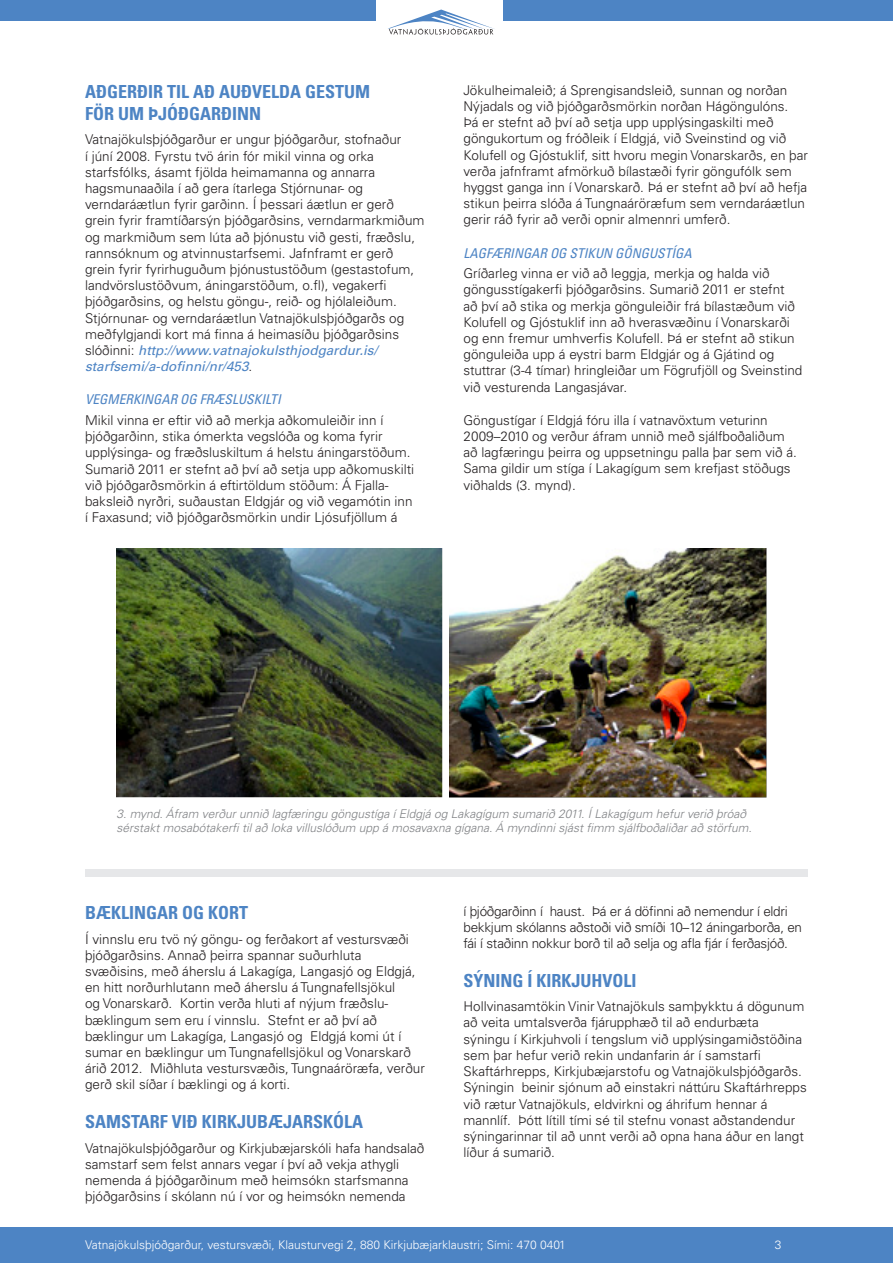
<style>
.page{position:relative;width:893px;height:1263px;background:#fff}
.page>*{position:absolute;margin:0;border:0;box-sizing:border-box;transform-origin:0 0}
.t1{font:700 condensed 18px/21.6px "Univers LT Std";color:#4d84c4}
.t2{font:300 13.5px/16.2px "Univers LT Std";color:#231f20}
.t3{font:300 13.5px/16.2px "Univers LT Std";letter-spacing:-.02em;color:#231f20}
.t4{font:italic condensed 13.5px "Univers LT Std";color:#4d84c4}
.t5{font:italic 300 12px/14.4px "Univers LT Std";color:#808285}
.t6{font:300 12px "Univers LT Std";color:#fff}
.s1{font-weight:400;font-style:italic;color:#4d84c4}
</style>
<div class="page">
<img style="left:116px;top:548px;width:327px;height:250px">
<img style="left:449px;top:548px;width:318px;height:250px">
<div style="left:85px;top:869px;width:723px;height:7px;background:#e6e7e9"></div>
<svg style="left:388px;top:10px;width:106px;height:24px"></svg>
<div style="left:0;top:0;width:376px;height:20px;background:#4d84c4"></div>
<div style="left:504px;top:0;width:389px;height:20px;background:#4d84c4"></div>
<div style="left:0;top:1227px;width:893px;height:36px;background:#4d84c4"></div>
<h1 class="t1" style="left:85px;top:81px;width:286px">AÐGERÐIR TIL AÐ AUÐVELDA GESTUM<br>FÖR UM ÞJÓÐGARÐINN</h1>
<p class="t2" style="left:85px;top:132px;width:341px">Vatnajökulsþjóðgarður er ungur þjóðgarður, stofnaður<br>í júní 2008. Fyrstu tvö árin fór mikil vinna og orka starfsfólks, ásamt fjölda heimamanna og annarra hagsmunaaðila í að gera ítarlega Stjórnunar- og verndaráætlun fyrir garðinn. Í þessari áætlun er gerð grein fyrir framtíðarsýn þjóðgarðsins, verndarmarkmiðum og markmiðum sem lúta að þjónustu við gesti, fræðslu, rannsóknum og atvinnustarfsemi. Jafnframt er gerð grein fyrir fyrirhuguðum þjónustustöðum (gestastofum, landvörslustöðvum, áningarstöðum, o.fl), vegakerfi þjóðgarðsins, og helstu göngu-, reið- og hjólaleiðum.<br>Stjórnunar- og verndaráætlun Vatnajökulsþjóðgarðs og meðfylgjandi kort má finna á heimasíðu þjóðgarðsins slóðinni: <span class="s1">http://www.vatnajokulsthjodgardur.is/ starfsemi/a-dofinni/nr/453</span>.</p>
<p class="t4" style="left:85px;top:391px;width:197px">VEGMERKINGAR OG FRÆSLUSKILTI</p>
<p class="t2" style="left:85px;top:412px;width:331px">Mikil vinna er eftir við að merkja aðkomuleiðir inn í þjóðgarðinn, stika ómerkta vegslóða og koma fyrir upplýsinga- og fræðsluskiltum á helstu áningarstöðum.<br>Sumarið 2011 er stefnt að því að setja upp aðkomuskilti við þjóðgarðsmörkin á eftirtöldum stöðum: Á Fjalla&shy;baksleið nyrðri, suðaustan Eldgjár og við vegamótin inn í Faxasund; við þjóðgarðsmörkin undir Ljósufjöllum á</p>
<p class="t2" style="left:463px;top:82px;width:346px">Jökulheimaleið; á Sprengisandsleið, sunnan og norðan Nýjadals og við þjóðgarðsmörkin norðan Hágöngulóns.<br>Þá er stefnt að því að setja upp upplýsingaskilti með göngukortum og fróðleik í Eldgjá, við Sveinstind og við Kolufell og Gjóstuklif, sitt hvoru megin Vonarskarðs, en þar verða jafnframt afmörkuð bílastæði fyrir göngufólk sem hyggst ganga inn í Vonarskarð. Þá er stefnt að því að hefja stikun þeirra slóða á Tungnaáröræfum sem verndaráætlun gerir ráð fyrir að verði opnir almennri umferð.</p>
<p class="t4" style="left:463px;top:244px;width:230px">LAGFÆRINGAR OG STIKUN GÖNGUSTÍGA</p>
<p class="t2" style="left:463px;top:265px;width:340px">Gríðarleg vinna er við að leggja, merkja og halda við göngusstígakerfi þjóðgarðsins. Sumarið 2011 er stefnt að því að stika og merkja gönguleiðir frá bílastæðum við Kolufell og Gjóstuklif inn að hverasvæðinu í Vonarskarði og enn fremur umhverfis Kolufell. Þá er stefnt að stikun gönguleiða upp á eystri barm Eldgjár og á Gjátind og stuttrar (3-4 tímar) hringleiðar um Fögrufjöll og Sveinstind við vesturenda Langasjávar.</p>
<p class="t2" style="left:463px;top:412px;width:335px">Göngustígar í Eldgjá fóru illa í vatnavöxtum veturinn 2009–2010 og verður áfram unnið með sjálfboðaliðum að lagfæringu þeirra og uppsetningu palla þar sem við á.<br>Sama gildir um stíga í Lakagígum sem krefjast stöðugs viðhalds (3. mynd).</p>
<p class="t5" style="left:116px;top:807px;width:637px">3. mynd. Áfram verður unnið lagfæringu göngustíga í Eldgjá og Lakagígum sumarið 2011. Í Lakagígum hefur verið þróað sérstakt mosabótakerfi til að loka villuslóðum upp á mosavaxna gígana. Á myndinni sjást fimm sjálfboðaliðar að störfum.</p>
<h1 class="t1" style="left:85px;top:901px;width:165px">BÆKLINGAR OG KORT</h1>
<p class="t2" style="left:85px;top:931px;width:341px">Í vinnslu eru tvö ný göngu- og ferðakort af vestursvæði þjóðgarðsins. Annað þeirra spannar suðurhluta svæðisins, með áherslu á Lakagíga, Langasjó og Eldgjá, en hitt norðurhlutann með áherslu á Tungnafellsjökul<br>og Vonarskarð. Kortin verða hluti af nýjum fræðslu&shy;bæklingum sem eru í vinnslu. Stefnt er að því að bæklingur um Lakagíga, Langasjó og Eldgjá komi út í sumar en bæklingur um Tungnafellsjökul og Vonarskarð árið 2012. Miðhluta vestursvæðis, Tungnaáröræfa, verður gerð skil síðar í bæklingi og á korti.</p>
<h1 class="t1" style="left:85px;top:1111px;width:279px">SAMSTARF VIÐ KIRKJUBÆJARSKÓLA</h1>
<p class="t2" style="left:85px;top:1140px;width:341px">Vatnajökulsþjóðgarður og Kirkjubæjarskóli hafa handsalað samstarf sem felst annars vegar í því að vekja athygli nemenda á þjóðgarðinum með heimsókn starfsmanna þjóðgarðsins í skólann nú í vor og heimsókn nemenda</p>
<p class="t3" style="left:463px;top:903px;width:340px">í þjóðgarðinn í haust. Þá er á döfinni að nemendur í eldri bekkjum skólanns aðstoði við smíði 10–12 áningarborða, en fái í staðinn nokkur borð til að selja og afla fjár í ferðasjóð.</p>
<h1 class="t1" style="left:463px;top:969px;width:175px">SÝNING Í KIRKJUHVOLI</h1>
<p class="t2" style="left:463px;top:998px;width:345px">Hollvinasamtökin Vinir Vatnajökuls samþykktu á dögunum að veita umtalsverða fjárupphæð til að endurbæta sýningu í Kirkjuhvoli í tengslum við upplýsingamiðstöðina sem þar hefur verið rekin undanfarin ár í samstarfi Skaftárhrepps, Kirkjubæjarstofu og Vatnajökulsþjóðgarðs.<br>Sýningin beinir sjónum að einstakri náttúru Skaftárhrepps við rætur Vatnajökuls, eldvirkni og áhrifum hennar á mannlíf. Þótt lítill tími sé til stefnu vonast aðstandendur sýningarinnar til að unnt verði að opna hana áður en langt líður á sumarið.</p>
<p class="t6" style="left:85px;top:1237px;width:482px">Vatnajökulsþjóðgarður, vestursvæði, Klausturvegi 2, 880 Kirkjubæjarklaustri; Sími: 470 0401</p>
<p class="t6" style="left:775px;top:1237px;width:8px">3</p>
</div>
